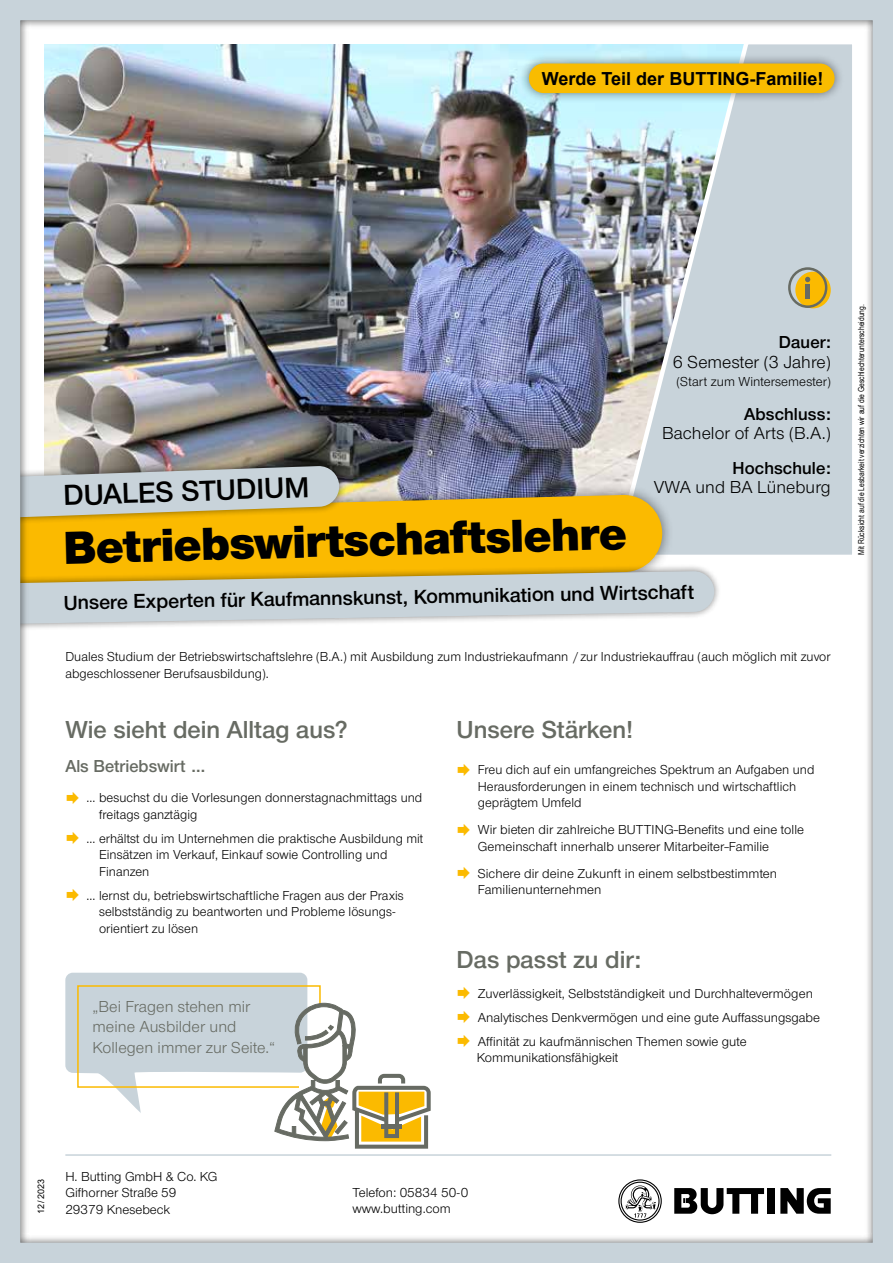
<style>
.page{position:relative;width:893px;height:1263px;background:#fff}
.page>*{position:absolute;margin:0;border:0;box-sizing:border-box;transform-origin:0 0}
.t1{font:900 48px "Nimbus San Nov";color:#000}
.t2{font:30px "Nimbus San Nov Sem Bol";color:#000}
.t3{font:25.5px "Nimbus San Nov Sem Bol";color:#676b63}
.t4{font:21px "Nimbus San Nov Sem Bol";color:#000}
.t5{font:18px "Nimbus San Nov";letter-spacing:.005em;color:#000}
.t6{font:700 18px "Arial";color:#000}
.t7{font:18px "Nimbus San Nov Sem Bol";letter-spacing:.005em;color:#000}
.t8{font:18px "Nimbus San Nov Sem Bol";color:#676b63}
.t9{font:16.5px/20.2px "Nimbus San Nov";letter-spacing:.005em;color:#676b63}
.t10{font:13.5px/16.5px "Nimbus San Nov";letter-spacing:.005em;color:#000}
.t11{font:9px "Arial";color:#000}
.t12{font:8.25px "Arial Narrow";color:#000}
</style>
<div class="page">
<img style="left:0;top:0;width:893px;height:1263px">
<svg style="left:67px;top:791px;width:12px;height:13px"></svg>
<svg style="left:67px;top:832px;width:12px;height:12px"></svg>
<svg style="left:67px;top:889px;width:12px;height:12px"></svg>
<svg style="left:458px;top:987px;width:12px;height:12px"></svg>
<svg style="left:458px;top:1011px;width:12px;height:12px"></svg>
<svg style="left:458px;top:1035px;width:12px;height:12px"></svg>
<svg style="left:458px;top:764px;width:12px;height:12px"></svg>
<svg style="left:458px;top:824px;width:12px;height:12px"></svg>
<svg style="left:458px;top:867px;width:12px;height:12px"></svg>
<h3 class="t6" style="left:542px;top:66px;width:283px">Werde Teil der BUTTING-Familie!</h3>
<h2 class="t2" style="left:63px;top:476px;width:247px;rotate:-2deg">DUALES STUDIUM</h2>
<h3 class="t7" style="left:779px;top:330px;width:53px">Dauer:</h3>
<h3 class="t5" style="left:673px;top:350px;width:159px">6 Semester (3 Jahre)</h3>
<p class="t10" style="left:676px;top:372px;width:156px">(Start zum Wintersemester)</p>
<h3 class="t7" style="left:744px;top:402px;width:88px">Abschluss:</h3>
<h3 class="t5" style="left:662px;top:422px;width:170px">Bachelor of Arts (B.A.)</h3>
<h3 class="t7" style="left:733px;top:456px;width:100px">Hochschule:</h3>
<h3 class="t5" style="left:654px;top:476px;width:178px">VWA und BA Lüneburg</h3>
<h1 class="t1" style="left:62px;top:516px;width:565px;rotate:-2deg">Betriebswirtschaftslehre</h1>
<h3 class="t4" style="left:63px;top:589px;width:632px;rotate:-1deg">Unsere Experten für Kaufmannskunst, Kommunikation und Wirtschaft</h3>
<p class="t10" style="left:65px;top:648px;width:767px">Duales Studium der Betriebswirtschaftslehre (B.A.) mit Ausbildung zum Industriekaufmann / zur Industriekauffrau (auch möglich mit zuvor abgeschlossener Berufsausbildung).</p>
<h3 class="t3" style="left:65px;top:712px;width:284px">Wie sieht dein Alltag aus?</h3>
<h3 class="t8" style="left:65px;top:754px;width:143px">Als Betriebswirt …</h3>
<p class="t10" style="left:99px;top:789px;width:325px;text-indent:-12px">... besuchst du die Vorlesungen donnerstagnachmittags und freitags ganztägig</p>
<p class="t10" style="left:99px;top:829px;width:326px;text-indent:-12px">... erhältst du im Unternehmen die praktische Ausbildung mit<br>Einsätzen im Verkauf, Einkauf sowie Controlling und<br>Finanzen</p>
<p class="t10" style="left:99px;top:886px;width:306px;text-indent:-12px">... lernst du, betriebswirtschaftliche Fragen aus der Praxis selbstständig zu beantworten und Probleme lösungs&shy;orientiert zu lösen</p>
<p class="t9" style="left:93px;top:996px;width:184px">„Bei Fragen stehen mir meine Ausbilder und<br>Kollegen immer zur Seite.“</p>
<h3 class="t3" style="left:457px;top:712px;width:178px">Unsere Stärken!</h3>
<p class="t10" style="left:478px;top:761px;width:338px">Freu dich auf ein umfangreiches Spektrum an Aufgaben und<br>Herausforderungen in einem technisch und wirtschaftlich geprägtem Umfeld</p>
<p class="t10" style="left:478px;top:821px;width:328px">Wir bieten dir zahlreiche BUTTING-Benefits und eine tolle<br>Gemeinschaft innerhalb unserer Mitarbeiter-Familie</p>
<p class="t10" style="left:478px;top:865px;width:301px">Sichere dir deine Zukunft in einem selbstbestimmten<br>Familienunternehmen</p>
<h3 class="t3" style="left:457px;top:943px;width:186px">Das passt zu dir:</h3>
<p class="t10" style="left:478px;top:981px;width:344px;line-height:24px">Zuverlässigkeit, Selbstständigkeit und Durchhaltevermögen<br>Analytisches Denkvermögen und eine gute Auffassungsgabe<br>Affinität zu kaufmännischen Themen sowie gute</p>
<p class="t10" style="left:477px;top:1049px;width:143px">Kommunikationsfähigkeit</p>
<p class="t12" style="left:855px;top:555px;width:252px;rotate:-90deg">Mit Rücksicht auf die Lesbarkeit verzichten wir auf die Geschlechterunterscheidung.</p>
<p class="t11" style="left:35px;top:1214px;width:36px;rotate:-90deg">12/2023</p>
<p class="t10" style="left:65px;top:1167px;width:154px">H. Butting GmbH &amp; Co. KG<br>Gifhorner Straße 59<br>29379 Knesebeck</p>
<p class="t10" style="left:353px;top:1183px;width:117px">Telefon: 05834 50-0 www.butting.com</p>
</div>
